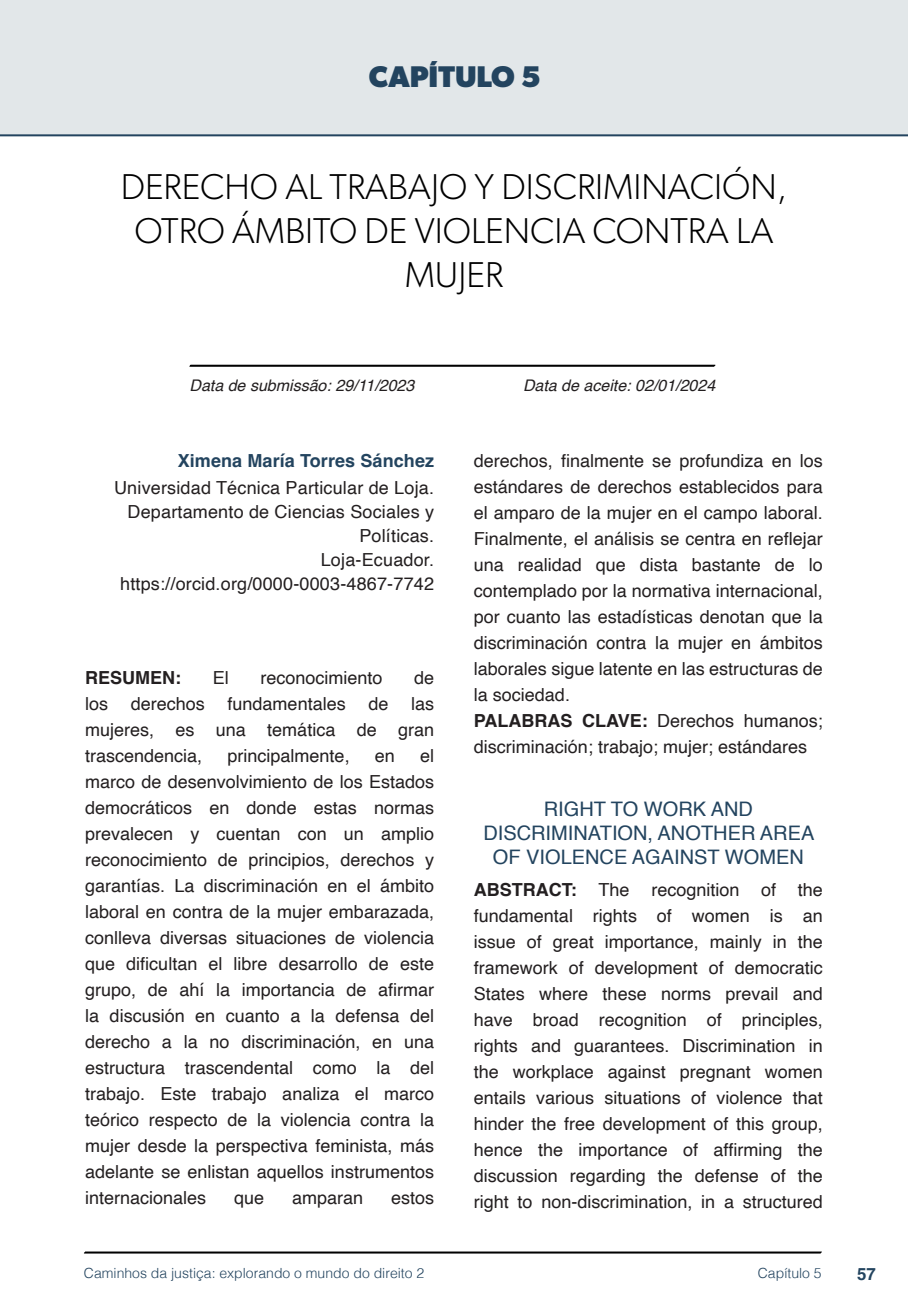
<style>
.page{position:relative;width:908px;height:1304px;background:#fff}
.page>*{position:absolute;margin:0;border:0;box-sizing:border-box;transform-origin:0 0}
.t1{font:300 36px/44px "Gibson";color:#000;text-align:center}
.t2{font:700 30px "Gibson";color:#23445f}
.t3{font:20px/24px "Helvetica";color:#23445f;text-align:center}
.t4{font:18px/26px "Helvetica";color:#231f20;text-align:justify}
.t5{font:700 18px "Helvetica";letter-spacing:.005em;color:#23445f}
.t6{font:700 18px "Helvetica";color:#231f20}
.t7{font:700 16.8px "Helvetica";color:#23445f}
.t8{font:italic 16px "Helvetica";color:#231f20}
.t9{font:300 14px "Helvetica";color:#23445f}
.s1{font-weight:700}
</style>
<div class="page">
<svg style="left:84px;top:1251px;width:737px;height:3px;background:#515151"></svg>
<svg style="left:189px;top:364px;width:526px;height:3px;background:#4f4f4f"></svg>
<div style="left:0;top:0;width:907px;height:136px;background:#e2e7e9"></div>
<div style="left:44px;top:72px;width:68px;height:61px;background:#e2e7e9"></div>
<h2 class="t2" style="left:369px;top:58px;width:173px">CAPÍTULO 5</h2>
<h1 class="t1" style="left:121px;top:164px;width:667px">DERECHO AL TRABAJO Y DISCRIMINACIÓN,<br>OTRO ÁMBITO DE VIOLENCIA CONTRA LA<br>MUJER</h1>
<p class="t8" style="left:189px;top:373px;width:226px">Data de submissão: 29/11/2023</p>
<p class="t8" style="left:523px;top:373px;width:194px">Data de aceite: 02/01/2024</p>
<p class="t5" style="left:178px;top:450px;width:258px">Ximena María Torres Sánchez</p>
<p class="t4" style="left:114px;top:477px;width:321px;line-height:24px;text-align:right">Universidad Técnica Particular de Loja.<br>Departamento de Ciencias Sociales y<br>Políticas.<br>Loja-Ecuador. https://orcid.org/0000-0003-4867-7742</p>
<p class="t6" style="left:85px;top:667px;width:97px">RESUMEN:</p>
<p class="t4" style="left:213px;top:666px;width:18px">El</p>
<p class="t4" style="left:260px;top:666px;width:124px">reconocimiento</p>
<p class="t4" style="left:414px;top:666px;width:22px">de</p>
<p class="t4" style="left:85px;top:692px;width:25px">los</p>
<p class="t4" style="left:131px;top:692px;width:76px">derechos</p>
<p class="t4" style="left:227px;top:692px;width:120px">fundamentales</p>
<p class="t4" style="left:368px;top:692px;width:22px">de</p>
<p class="t4" style="left:85px;top:692px;width:350px;text-indent:326px">las mujeres, es una temática de gran trascendencia,</p>
<p class="t4" style="left:85px;top:744px;width:350px;text-indent:335px">el marco de desenvolvimiento de los Estados democráticos en donde estas normas prevalecen y cuentan con un amplio reconocimiento de principios, derechos y garantías. La discriminación en el ámbito laboral en contra de la mujer embarazada, conlleva diversas situaciones de violencia que dificultan el libre desarrollo de este grupo, de ahí la importancia de afirmar la discusión en cuanto a la defensa del derecho a la no discriminación, en una estructura trascendental como la del trabajo. Este trabajo analiza el marco teórico respecto de la violencia contra la mujer desde la perspectiva feminista, más adelante se enlistan aquellos instrumentos internacionales</p>
<p class="t4" style="left:227px;top:744px;width:124px">principalmente,</p>
<p class="t4" style="left:375px;top:744px;width:22px">en</p>
<p class="t4" style="left:234px;top:1185px;width:32px">que</p>
<p class="t4" style="left:292px;top:1185px;width:73px">amparan</p>
<p class="t4" style="left:391px;top:1185px;width:45px">estos</p>
<p class="t4" style="left:473px;top:448px;width:350px;text-align:left">derechos, finalmente se profundiza en los estándares de derechos establecidos para el amparo de la mujer en el campo laboral.<br>Finalmente, el análisis se centra en reflejar una realidad que dista bastante de lo contemplado por la normativa internacional, por cuanto las estadísticas denotan que la discriminación contra la mujer en ámbitos laborales sigue latente en las estructuras de la sociedad.<br><span class="s1">PALABRAS CLAVE:</span> Derechos humanos; discriminación; trabajo; mujer; estándares</p>
<p class="t3" style="left:483px;top:798px;width:332px">RIGHT TO WORK AND<br>DISCRIMINATION, ANOTHER AREA<br>OF VIOLENCE AGAINST WOMEN</p>
<p class="t4" style="left:473px;top:877px;width:350px"><span class="s1">ABSTRACT:</span> The recognition of the fundamental rights of women is an issue of great importance, mainly in the framework of development of democratic States where these norms prevail and have broad recognition of principles, rights and guarantees. Discrimination in the workplace against pregnant women entails various situations of violence that hinder the free development of this group, hence the importance of affirming the discussion regarding the defense of the right to non-discrimination, in a structured</p>
<p class="t9" style="left:84px;top:1261px;width:342px">Caminhos da justiça: explorando o mundo do direito 2</p>
<p class="t9" style="left:757px;top:1261px;width:65px">Capítulo 5</p>
<p class="t7" style="left:856px;top:1264px;width:20px">57</p>
</div>
